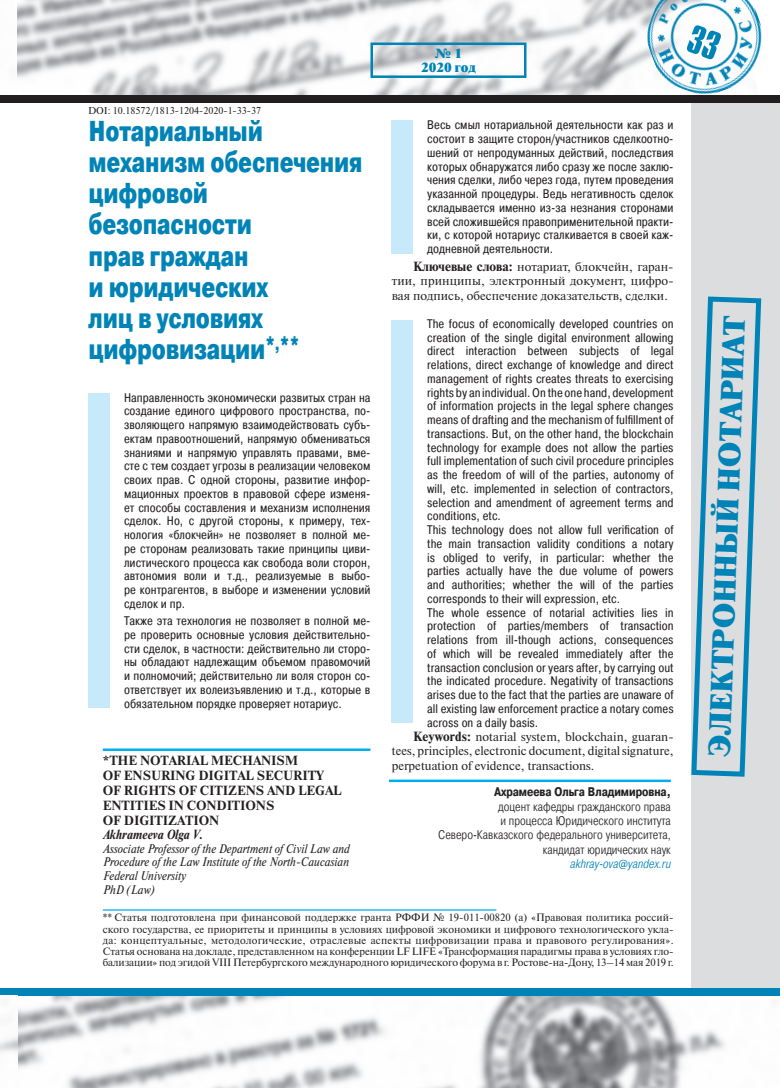
<style>
.page{position:relative;width:780px;height:1088px;background:#fff}
.page>*{position:absolute;margin:0;border:0;box-sizing:border-box;transform-origin:0 0}
.t1{font:900 28.75px/31.2px "Pragmatica Cond";letter-spacing:-.01em;color:#0083b6;scale:.83 1}
.t2{font:28.75px "Newton XC";color:#0083b6}
.t3{font:12.5px/13.8px "Pragmatica Cond";color:#231f20;text-align:justify}
.t4{font:12.5px/14.4px "Newton C";color:#231f20;text-align:justify}
.t5{font:300 12.5px/14.4px "Pragmatica Cond";color:#231f20;text-align:right}
.t6{font:italic 12.5px/13.8px "Newton C";color:#231f20;scale:.9 1}
.t7{font:700 12.5px/15px "Newton C";color:#231f20}
.t8{font:700 12.5px "Pragmatica Cond C";color:#231f20}
.t9{font:italic 300 12.5px "Pragmatica Cond";color:#0083b6}
.t10{font:italic 700 12.5px "Newton C";color:#231f20;scale:.9 1}
.t11{font:12.5px/13.8px "Newton XC";color:#0083b6;text-align:center}
.t12{font:10.62px/11.2px "Newton C";letter-spacing:-.01em;color:#231f20;text-align:justify}
.t13{font:10px "Newton C";color:#231f20}
.s1{font-weight:700}
</style>
<div class="page">
<img style="left:0;top:0;width:779px;height:96px">
<img style="left:0;top:996px;width:725px;height:92px">
<div style="left:691px;top:103px;width:89px;height:886px;background:#dcdddf"></div>
<svg style="left:369px;top:41px;width:158px;height:38px"></svg>
<div style="left:18px;top:96px;width:762px;height:7px;background:#231f20"></div>
<img style="left:632px;top:0;width:145px;height:96px">
<div style="left:18px;top:989px;width:762px;height:7px;background:#0083b6"></div>
<div style="left:0;top:96px;width:18px;height:7px;background:#231f20"></div>
<div style="left:0;top:989px;width:18px;height:7px;background:#0083b6"></div>
<svg style="left:691px;top:296px;width:71px;height:481px"></svg>
<hr style="left:103px;top:909px;width:393px;height:1px;background:#00aeef">
<hr style="left:103px;top:748px;width:267px;height:3px;background:#00aeef">
<div style="left:89px;top:393px;width:21px;height:315px;background:#c6eafa"></div>
<div style="left:392px;top:321px;width:21px;height:402px;background:#c6eafa"></div>
<div style="left:392px;top:120px;width:21px;height:134px;background:#c6eafa"></div>
<hr style="left:389px;top:779px;width:281px;height:3px;background:#00aeef">
<svg style="left:685px;top:24px;width:37px;height:36px"></svg>
<p class="t13" style="left:88px;top:107px;width:175px">DOI: 10.18572/1813-1204-2020-1-33-37</p>
<h1 class="t1" style="left:89px;top:116px;width:331px">Нотариальный механизм обеспечения цифровой безопасности<br>прав граждан<br>и юридических<br>лиц в условиях цифровизации*<sup>,</sup>**</h1>
<p class="t3" style="left:124px;top:391px;width:248px">Направленность экономически развитых стран на создание единого цифрового пространства, по&shy;зволяющего напрямую взаимодействовать субъ&shy;ектам правоотношений, напрямую обмениваться знаниями и напрямую управлять правами, вме&shy;сте с тем создает угрозы в реализации человеком своих прав. С одной стороны, развитие инфор&shy;мационных проектов в правовой сфере изменя&shy;ет способы составления и механизм исполнения сделок. Но, с другой стороны, к примеру, тех&shy;нология «блокчейн» не позволяет в полной ме&shy;ре сторонам реализовать такие принципы циви&shy;листического процесса как свобода воли сторон, автономия воли и т.д., реализуемые в выбо&shy;ре контрагентов, в выборе и изменении условий сделок и пр.</p>
<p class="t3" style="left:124px;top:615px;width:248px">Также эта технология не позволяет в полной ме&shy;ре проверить основные условия действительно&shy;сти сделок, в частности: действительно ли сторо&shy;ны обладают надлежащим объемом правомочий и полномочий; действительно ли воля сторон со&shy;ответствует их волеизъявлению и т.д., которые в обязательном порядке проверяет нотариус.</p>
<p class="t7" style="left:103px;top:754px;width:240px">*THE NOTARIAL MECHANISM<br>OF ENSURING DIGITAL SECURITY<br>OF RIGHTS OF CITIZENS AND LEGAL<br>ENTITIES IN CONDITIONS<br>OF DIGITIZATION</p>
<p class="t10" style="left:103px;top:829px;width:112px">Akhrameeva Olga V.</p>
<p class="t6" style="left:103px;top:842px;width:276px">Associate Professor of the Department of Civil Law and Procedure of the Law Institute of the North-Caucasian Federal University<br>PhD (Law)</p>
<p class="t11" style="left:421px;top:47px;width:56px">№ 1<br>2020 год</p>
<p class="t3" style="left:427px;top:119px;width:248px">Весь смыл нотариальной деятельности как раз и состоит в защите сторон/участников сделкоотно&shy;шений от непродуманных действий, последствия которых обнаружатся либо сразу же после заклю&shy;чения сделки, либо через года, путем проведения указанной процедуры. Ведь негативность сделок складывается именно из-за незнания сторонами всей сложившейся правоприменительной практи&shy;ки, с которой нотариус сталкивается в своей каж&shy;додневной деятельности.</p>
<p class="t4" style="left:392px;top:260px;width:283px;text-indent:21px"><span class="s1">Ключевые слова:</span> нотариат, блокчейн, гаран&shy;тии, принципы, электронный документ, цифро&shy;вая подпись, обеспечение доказательств, сделки.</p>
<p class="t3" style="left:427px;top:317px;width:248px;text-align:left">The focus of economically developed countries on creation of the single digital environment allowing direct interaction between subjects of legal relations, direct exchange of knowledge and direct management of rights creates threats to exercising rights by an individual. On the one hand, development of information projects in the legal sphere changes means of drafting and the mechanism of fulfillment of transactions. But, on the other hand, the blockchain technology for example does not allow the parties full implementation of such civil procedure principles as the freedom of will of the parties, autonomy of will, etc. implemented in selection of contractors, selection and amendment of agreement terms and conditions, etc.<br>This technology does not allow full verification of the main transaction validity conditions a notary is obliged to verify, in particular: whether the parties actually have the due volume of powers and authorities; whether the will of the parties corresponds to their will expression, etc.<br>The whole essence of notarial activities lies in protection of parties/members of transaction relations from ill-though actions, consequences of which will be revealed immediately after the transaction conclusion or years after, by carrying out the indicated procedure. Negativity of transactions arises due to the fact that the parties are unaware of all existing law enforcement practice a notary comes across on a daily basis.</p>
<p class="t4" style="left:392px;top:731px;width:283px;text-indent:21px"><span class="s1">Keywords:</span> notarial system, blockchain, guaran&shy;tees, principles, electronic document, digital signature, perpetuation of evidence, transactions.</p>
<p class="t8" style="left:494px;top:785px;width:178px">Ахрамеева Ольга Владимировна,</p>
<p class="t5" style="left:438px;top:801px;width:234px">доцент кафедры гражданского права<br>и процесса Юридического института Северо-Кавказского федерального университета, кандидат юридических наук</p>
<p class="t9" style="left:570px;top:859px;width:102px">akhray-ova@yandex.ru</p>
<p class="t12" style="left:103px;top:913px;width:572px">** Статья подготовлена при финансовой поддержке гранта РФФИ № 19-011-00820 (а) «Правовая политика россий&shy;ского государства, ее приоритеты и принципы в условиях цифровой экономики и цифрового технологического укла&shy;да: концептуальные, методологические, отраслевые аспекты цифровизации права и правового регулирования».<br>Статья основана на докладе, представленном на конференции LF LIFE «Трансформация парадигмы права в условиях гло&shy;бализации» под эгидой VIII Петербургского международного юридического форума в г. Ростове-на-Дону, 13–14 мая 2019 г.</p>
<h1 class="t2" style="left:702px;top:756px;width:443px;rotate:-88deg">ЭЛЕКТРОННЫЙ НОТАРИАТ</h1>
</div>
